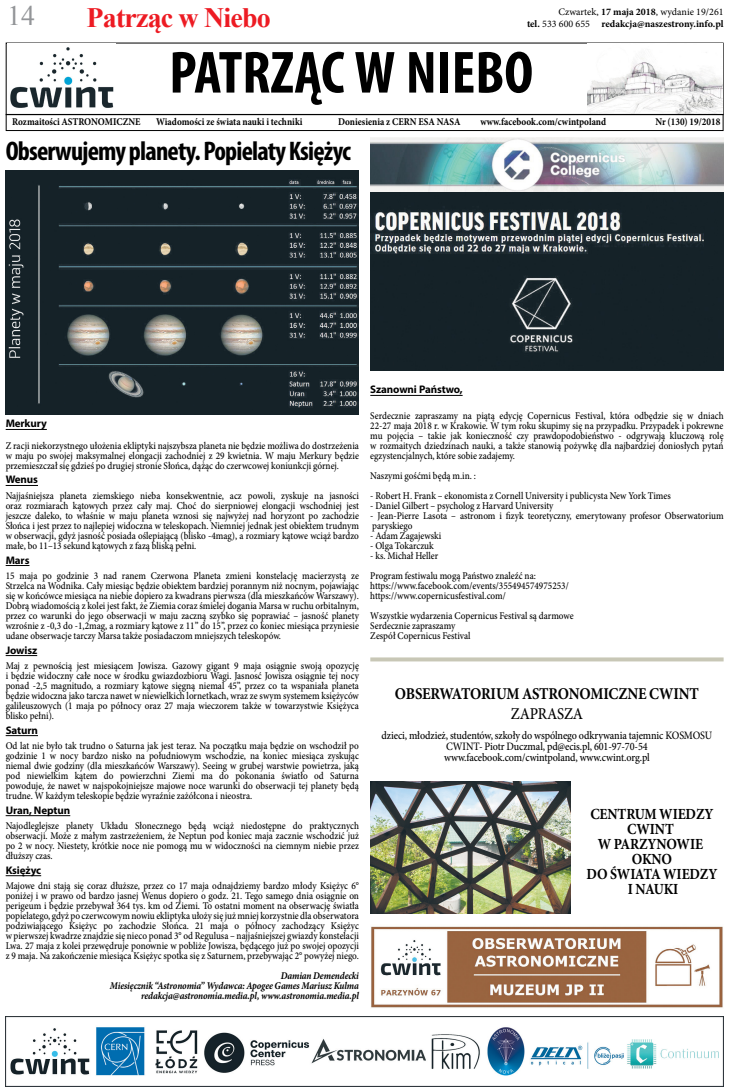
<style>
.page{position:relative;width:752px;height:1092px;background:#fff}
.page>*{position:absolute;margin:0;border:0;box-sizing:border-box;transform-origin:0 0}
.t1{font:700 condensed 60px "Myriad Pro";color:#000}
.t2{font:700 28px "Times New Roman";letter-spacing:-.03em;color:#ed1b23}
.t3{font:28px "Times New Roman";color:#939598}
.t4{font:700 condensed 27px "Myriad Pro";letter-spacing:-.03em;color:#000}
.t5{font:700 16.5px "Minion Pro";letter-spacing:-.02em;color:#000;scale:.89 1}
.t6{font:500 16.5px "Minion Pro";letter-spacing:-.01em;color:#000;scale:.89 1}
.t7{font:700 15.4px/15px "Minion Pro";letter-spacing:-.01em;color:#000;text-align:center;scale:.89 1}
.t8{font:500 11.3px/11px "Minion Pro";letter-spacing:-.01em;color:#000;text-align:center;scale:.89 1}
.t9{font:700 11px "Myriad Pro";letter-spacing:-.01em;color:#000}
.t10{font:500 10.3px/10px "Minion Pro";color:#000;text-align:justify;scale:.89 1}
.t11{font:italic 700 10.3px/10px "Minion Pro";letter-spacing:-.015em;color:#000;text-align:right;scale:.89 1}
.t12{font:700 10.3px "Minion Pro";color:#000;scale:.89 1}
.t13{font:700 10px/12px "Minion Pro";color:#000;text-align:right}
.s1{font-weight:400}
</style>
<div class="page">
<img style="left:7px;top:47px;width:108px;height:67px">
<img style="left:587px;top:52px;width:134px;height:61px">
<img style="left:6px;top:1016px;width:717px;height:70px">
<div style="left:6px;top:114px;width:717px;height:17px;border:1px solid #000"></div>
<hr style="left:6px;top:429px;width:41px;height:1px;background:#000">
<hr style="left:6px;top:485px;width:32px;height:1px;background:#000">
<svg style="left:6px;top:565px;width:23px;height:1px"></svg>
<hr style="left:6px;top:655px;width:31px;height:1px;background:#000">
<hr style="left:6px;top:735px;width:32px;height:1px;background:#000">
<hr style="left:6px;top:815px;width:64px;height:1px;background:#000">
<hr style="left:6px;top:875px;width:35px;height:1px;background:#000">
<hr style="left:370px;top:395px;width:92px;height:1px;background:#000">
<img style="left:371px;top:926px;width:352px;height:82px">
<img style="left:370px;top:781px;width:200px;height:132px">
<img style="left:6px;top:171px;width:353px;height:243px">
<img style="left:370px;top:137px;width:353px;height:233px">
<svg style="left:370px;top:657px;width:353px;height:4px"></svg>
<h2 class="t3" style="left:7px;top:-3px;width:30px">14</h2>
<p class="t13" style="left:526px;top:6px;width:198px"><span class="s1">Czwartek,</span> 17 maja 2018<span class="s1">, wydanie 19/261<br></span>tel. <span class="s1">533 600 655</span> redakcja@naszestrony.info.pl</p>
<h1 class="t1" style="left:169px;top:35px;width:365px">PATRZĄC W NIEBO</h1>
<p class="t12" style="left:12px;top:115px;width:146px">Rozmaitości ASTRONOMICZNE</p>
<p class="t12" style="left:156px;top:115px;width:166px">Wiadomości ze świata nauki i techniki</p>
<p class="t12" style="left:338px;top:115px;width:139px">Doniesienia z CERN ESA NASA</p>
<p class="t12" style="left:480px;top:115px;width:143px">www.facebook.com/cwintpoland</p>
<p class="t12" style="left:655px;top:115px;width:74px">Nr (130) 19/2018</p>
<h2 class="t2" style="left:86px;top:-2px;width:186px">Patrząc w Niebo</h2>
<h3 class="t4" style="left:6px;top:134px;width:346px">Obserwujemy planety. Popielaty Księżyc</h3>
<p class="t9" style="left:6px;top:416px;width:43px">Merkury</p>
<p class="t10" style="left:6px;top:440px;width:398px">Z racji niekorzystnego ułożenia ekliptyki najszybsza planeta nie będzie możliwa do dostrzeżenia w maju po swojej maksymalnej elongacji zachodniej z 29 kwietnia. W maju Merkury będzie przemieszczał się gdzieś po drugiej stronie Słońca, dążąc do czerwcowej koniunkcji górnej.</p>
<p class="t9" style="left:6px;top:472px;width:34px">Wenus</p>
<p class="t10" style="left:6px;top:490px;width:398px">Najjaśniejsza planeta ziemskiego nieba konsekwentnie, acz powoli, zyskuje na jasności oraz rozmiarach kątowych przez cały maj. Choć do sierpniowej elongacji wschodniej jest jeszcze daleko, to właśnie w maju planeta wznosi się najwyżej nad horyzont po zachodzie Słońca i jest przez to najlepiej widoczna w teleskopach. Niemniej jednak jest obiektem trudnym w obserwacji, gdyż jasność posiada oślepiającą (blisko -4mag), a rozmiary kątowe wciąż bardzo małe, bo 11–13 sekund kątowych z fazą bliską pełni.</p>
<p class="t9" style="left:6px;top:552px;width:25px">Mars</p>
<p class="t10" style="left:6px;top:570px;width:398px">15 maja po godzinie 3 nad ranem Czerwona Planeta zmieni konstelację macierzystą ze Strzelca na Wodnika. Cały miesiąc będzie obiektem bardziej porannym niż nocnym, pojawiając się w końcówce miesiąca na niebie dopiero za kwadrans pierwsza (dla mieszkańców Warszawy).<br>Dobrą wiadomością z kolei jest fakt, że Ziemia coraz śmielej dogania Marsa w ruchu orbitalnym, przez co warunki do jego obserwacji w maju zaczną szybko się poprawiać – jasność planety wzrośnie z -0,3 do -1,2mag, a rozmiary kątowe z 11” do 15”, przez co koniec miesiąca przyniesie udane obserwacje tarczy Marsa także posiadaczom mniejszych teleskopów.</p>
<p class="t9" style="left:6px;top:642px;width:33px">Jowisz</p>
<p class="t10" style="left:6px;top:660px;width:398px">Maj z pewnością jest miesiącem Jowisza. Gazowy gigant 9 maja osiągnie swoją opozycję i będzie widoczny całe noce w środku gwiazdozbioru Wagi. Jasnosć Jowisza osiągnie tej nocy ponad -2,5 magnitudo, a rozmiary kątowe sięgną niemal 45”, przez co ta wspaniała planeta będzie widoczna jako tarcza nawet w niewielkich lornetkach, wraz ze swym systemem księżyców galileuszowych (1 maja po północy oraz 27 maja wieczorem także w towarzystwie Księżyca blisko pełni).</p>
<p class="t9" style="left:6px;top:722px;width:34px">Saturn</p>
<p class="t10" style="left:6px;top:740px;width:398px">Od lat nie było tak trudno o Saturna jak jest teraz. Na początku maja będzie on wschodził po godzinie 1 w nocy bardzo nisko na południowym wschodzie, na koniec miesiąca zyskując niemal dwie godziny (dla mieszkańców Warszawy). Seeing w grubej warstwie powietrza, jaką pod niewielkim kątem do powierzchni Ziemi ma do pokonania światło od Saturna powoduje, że nawet w najspokojniejsze majowe noce warunki do obserwacji tej planety będą trudne. W każdym teleskopie będzie wyraźnie zażółcona i nieostra.</p>
<p class="t9" style="left:6px;top:802px;width:66px">Uran, Neptun</p>
<p class="t10" style="left:6px;top:820px;width:398px">Najodleglejsze planety Układu Słonecznego będą wciąż niedostępne do praktycznych obserwacji. Może z małym zastrzeżeniem, że Neptun pod koniec maja zacznie wschodzić już po 2 w nocy. Niestety, krótkie noce nie pomogą mu w widoczności na ciemnym niebie przez dłuższy czas.</p>
<p class="t9" style="left:6px;top:862px;width:37px">Księżyc</p>
<p class="t10" style="left:6px;top:880px;width:398px">Majowe dni stają się coraz dłuższe, przez co 17 maja odnajdziemy bardzo młody Księżyc 6° poniżej i w prawo od bardzo jasnej Wenus dopiero o godz. 21. Tego samego dnia osiągnie on perigeum i będzie przebywał 364 tys. km od Ziemi. To ostatni moment na obserwację światła popielatego, gdyż po czerwcowym nowiu ekliptyka ułoży się już mniej korzystnie dla obserwatora podziwiającego Księżyc po zachodzie Słońca. 21 maja o północy zachodzący Księżyc w pierwszej kwadrze znajdzie się nieco ponad 3° od Regulusa – najjaśniejszej gwiazdy konstelacji Lwa. 27 maja z kolei przewędruje ponownie w pobliże Jowisza, będącego już po swojej opozycji z 9 maja. Na zakończenie miesiąca Księżyc spotka się z Saturnem, przebywając 2° powyżej niego.</p>
<p class="t11" style="left:110px;top:970px;width:281px">Damian Demendecki<br>Miesięcznik “Astronomia” Wydawca: Apogee Games Mariusz Kulma redakcja@astronomia.media.pl, www.astronomia.media.pl</p>
<p class="t9" style="left:370px;top:382px;width:94px">Szanowni Państwo,</p>
<p class="t10" style="left:370px;top:410px;width:398px">Serdecznie zapraszamy na piątą edycję Copernicus Festival, która odbędzie się w dniach 22-27 maja 2018 r. w Krakowie. W tym roku skupimy się na przypadku. Przypadek i pokrewne mu pojęcia – takie jak konieczność czy prawdopodobieństwo - odgrywają kluczową rolę w rozmaitych dziedzinach nauki, a także stanowią pożywkę dla najbardziej doniosłych pytań egzystencjalnych, które sobie zadajemy.</p>
<p class="t10" style="left:370px;top:470px;width:120px">Naszymi gośćmi będą m.in. :</p>
<p class="t10" style="left:370px;top:490px;width:339px">- Robert H. Frank – ekonomista z Cornell University i publicysta New York Times</p>
<p class="t10" style="left:370px;top:500px;width:207px">- Daniel Gilbert – psycholog z Harvard University</p>
<p class="t10" style="left:370px;top:510px;width:398px">- Jean-Pierre Lasota – astronom i fizyk teoretyczny, emerytowany profesor Obserwatorium paryskiego</p>
<p class="t10" style="left:370px;top:530px;width:81px">- Adam Zagajewski</p>
<p class="t10" style="left:370px;top:540px;width:73px">- Olga Tokarczuk</p>
<p class="t10" style="left:370px;top:545px;width:187px;line-height:20px">- ks. Michał Heller<br>Program festiwalu mogą Państwo znaleźć na:</p>
<p class="t10" style="left:370px;top:580px;width:224px">https://www.facebook.com/events/355494574975253/ https://www.copernicusfestival.com/</p>
<p class="t10" style="left:370px;top:610px;width:230px;text-align:left">Wszystkie wydarzenia Copernicus Festival są darmowe<br>Serdecznie zapraszamy<br>Zespół Copernicus Festival</p>
<h3 class="t5" style="left:394px;top:681px;width:343px">OBSERWATORIUM ASTRONOMICZNE CWINT</h3>
<h3 class="t6" style="left:510px;top:702px;width:83px">ZAPRASZA</h3>
<p class="t8" style="left:381px;top:729px;width:373px">dzieci, młodzież, studentów, szkoły do wspólnego odkrywania tajemnic KOSMOSU<br>CWINT- Piotr Duczmal, pd@ecis.pl, 601-97-70-54 www.facebook.com/cwintpoland, www.cwint.org.pl</p>
<h3 class="t7" style="left:586px;top:806px;width:148px">CENTRUM WIEDZY<br>CWINT<br>W PARZYNOWIE<br>OKNO<br>DO ŚWIATA WIEDZY<br>I NAUKI</h3>
</div>
